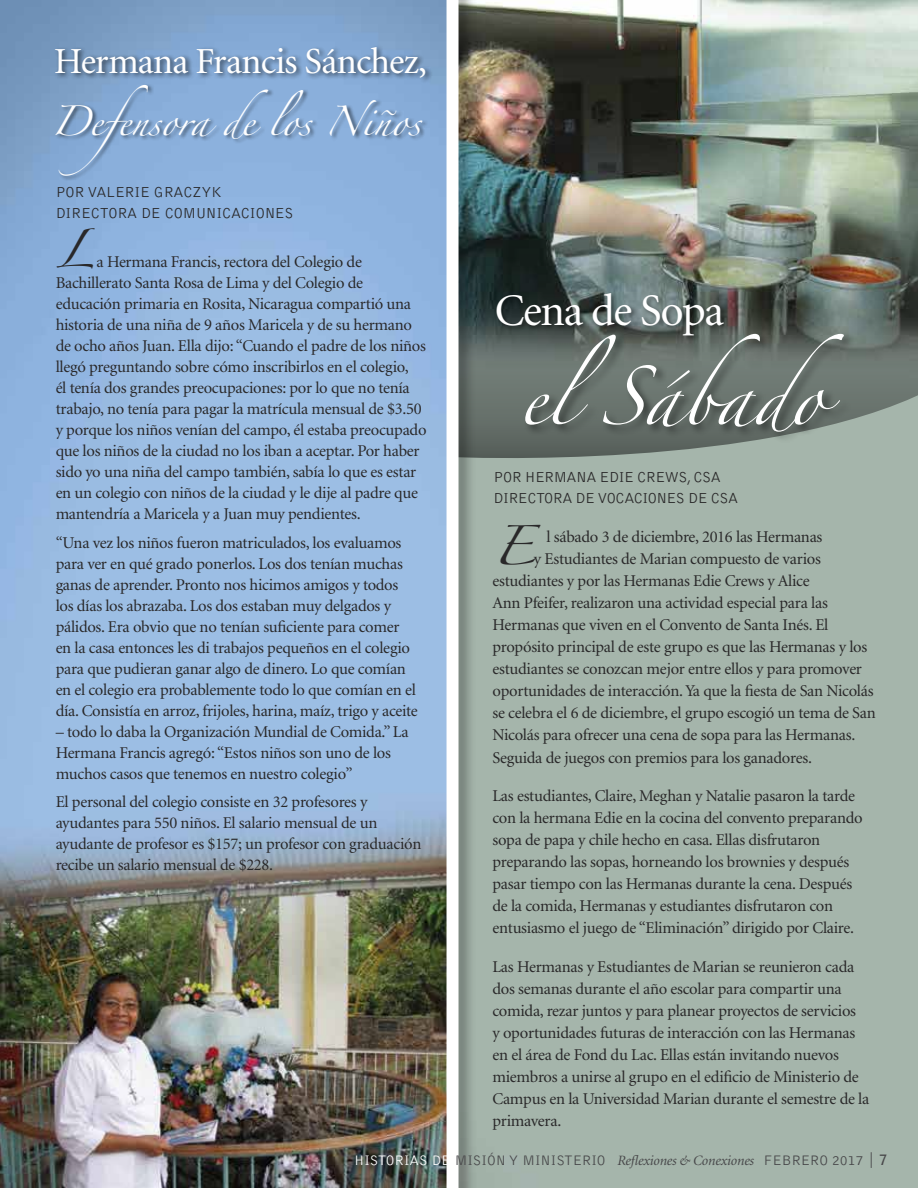
<style>
.page{position:relative;width:918px;height:1188px;background:#fff}
.page>*{position:absolute;margin:0;border:0;box-sizing:border-box;transform-origin:0 0}
.t1{font:53.25px "Zapfino";color:#fff}
.t2{font:45.15px "Minion";letter-spacing:-.035em;color:#fff}
.t3{font:36.75px "Minion";letter-spacing:-.02em;color:#fff}
.t4{font:35.4px "Zapfino";color:#292829}
.t5{font:26.85px "Zapfino";color:#fff}
.t6{font:16.5px/21px "Minion";letter-spacing:-.015em;color:#292829}
.t7{font:300 15px/21px "Bell Gothic";letter-spacing:-.03em;color:#292829}
.t8{font:300 15px/21px "Bell Gothic";letter-spacing:-.01em;color:#292829}
.t9{font:300 14.25px "Bell Gothic";color:#48484a}
.s1{font-family:"Zapfino";font-size:34.5px}
.s2{color:#fff}
.s3{font-family:"Minion";font-weight:400;font-style:italic}
.s4{font-family:"Helvetica";font-size:15.6px}
.s5{font-weight:700}
</style>
<div class="page">
<img style="left:476px;top:0;width:442px;height:1188px">
<img style="left:476px;top:171px;width:442px;height:289px">
<div style="left:523px;top:332px;width:333px;height:112px;background:#000;opacity:.5"></div>
<div style="left:495px;top:292px;width:235px;height:50px;background:#000;opacity:.45"></div>
<img style="left:0;top:0;width:445px;height:1188px">
<div style="left:53px;top:44px;width:380px;height:41px;background:#000;opacity:.65"></div>
<div style="left:445px;top:0;width:31px;height:1188px;background:#000;opacity:.3"></div>
<div style="left:447px;top:0;width:12px;height:1188px;background:#fff"></div>
<div style="left:55px;top:83px;width:373px;height:98px;background:#000;opacity:.5"></div>
<h3 class="t3" style="left:54px;top:43px;width:375px">Hermana Francis Sánchez,</h3>
<h3 class="t5" style="left:51px;top:110px;width:371px">Defensora de los Niños</h3>
<p class="t8" style="left:56px;top:182px;width:240px">POR VALERIE GRACZYK<br>DIRECTORA DE COMUNICACIONES</p>
<p class="t6" style="left:56px;top:252px;width:372px"><span class="s1">L</span> a Hermana Francis, rectora del Colegio de Bachillerato Santa Rosa de Lima y del Colegio de educación primaria en Rosita, Nicaragua compartió una historia de una niña de 9 años Maricela y de su hermano de ocho años Juan. Ella dijo: “Cuando el padre de los niños llegó preguntando sobre cómo inscribirlos en el colegio,<br>él tenía dos grandes preocupaciones: por lo que no tenía trabajo, no tenía para pagar la matrícula mensual de $3.50 y porque los niños venían del campo, él estaba preocupado que los niños de la ciudad no los iban a aceptar. Por haber sido yo una niña del campo también, sabía lo que es estar en un colegio con niños de la ciudad y le dije al padre que mantendría a Maricela y a Juan muy pendientes.</p>
<p class="t6" style="left:56px;top:533px;width:364px">“Una vez los niños fueron matriculados, los evaluamos para ver en qué grado ponerlos. Los dos tenían muchas ganas de aprender. Pronto nos hicimos amigos y todos los días los abrazaba. Los dos estaban muy delgados y pálidos. Era obvio que no tenían suficiente para comer en la casa entonces les di trabajos pequeños en el colegio para que pudieran ganar algo de dinero. Lo que comían en el colegio era probablemente todo lo que comían en el día. Consistía en arroz, frijoles, harina, maíz, trigo y aceite</p>
<p class="t6" style="left:56px;top:722px;width:354px">– todo lo daba la Organización Mundial de Comida.” La<br>Hermana Francis agregó: “Estos niños son uno de los muchos casos que tenemos en nuestro colegio”</p>
<p class="t6" style="left:56px;top:792px;width:367px">El personal del colegio consiste en 32 profesores y ayudantes para 550 niños. El salario mensual de un ayudante de profesor es $157; un profesor con graduación recibe un salario mensual de $228.</p>
<h2 class="t2" style="left:495px;top:289px;width:231px">Cena de Sopa</h2>
<h1 class="t1" style="left:519px;top:374px;width:326px">elSábado</h1>
<p class="t7" style="left:494px;top:467px;width:246px">POR HERMANA EDIE CREWS, CSA<br>DIRECTORA DE VOCACIONES DE CSA</p>
<h3 class="t4" style="left:492px;top:531px;width:44px">E</h3>
<p class="t6" style="left:546px;top:527px;width:278px">l sábado 3 de diciembre, 2016 las Hermanas</p>
<p class="t6" style="left:534px;top:549px;width:289px">y Estudiantes de Marian compuesto de varios</p>
<p class="t6" style="left:492px;top:571px;width:319px">estudiantes y por las Hermanas Edie Crews y Alice</p>
<p class="t6" style="left:492px;top:593px;width:337px">Ann Pfeifer, realizaron una actividad especial para las</p>
<p class="t6" style="left:492px;top:615px;width:337px">Hermanas que viven en el Convento de Santa Inés. El</p>
<p class="t6" style="left:492px;top:637px;width:376px">propósito principal de este grupo es que las Hermanas y los</p>
<p class="t6" style="left:492px;top:659px;width:371px">estudiantes se conozcan mejor entre ellos y para promover</p>
<p class="t6" style="left:492px;top:681px;width:383px">oportunidades de interacción. Ya que la fiesta de San Nicolás</p>
<p class="t6" style="left:492px;top:703px;width:385px">se celebra el 6 de diciembre, el grupo escogió un tema de San</p>
<p class="t6" style="left:492px;top:725px;width:364px">Nicolás para ofrecer una cena de sopa para las Hermanas.</p>
<p class="t6" style="left:492px;top:747px;width:321px">Seguida de juegos con premios para los ganadores.</p>
<p class="t6" style="left:492px;top:786px;width:372px;line-height:22px">Las estudiantes, Claire, Meghan y Natalie pasaron la tarde con la hermana Edie en la cocina del convento preparando sopa de papa y chile hecho en casa. Ellas disfrutaron preparando las sopas, horneando los brownies y después pasar tiempo con las Hermanas durante la cena. Después de la comida, Hermanas y estudiantes disfrutaron con entusiasmo el juego de “Eliminación” dirigido por Claire.</p>
<p class="t6" style="left:492px;top:956px;width:378px;line-height:22px">Las Hermanas y Estudiantes de Marian se reunieron cada dos semanas durante el año escolar para compartir una comida, rezar juntos y para planear proyectos de servicios<br>y oportunidades futuras de interacción con las Hermanas en el área de Fond du Lac. Ellas están invitando nuevos miembros a unirse al grupo en el edificio de Ministerio de Campus en la Universidad Marian durante el semestre de la primavera.</p>
<p class="t9" style="left:354px;top:1153px;width:535px"><span class="s2">HISTORIAS DE</span> MISIÓN Y MINISTERIO <span class="s3">Reflexiones &amp; Conexiones</span> FEBRERO 2017 <span class="s4">|</span> <span class="s5">7</span></p>
</div>
